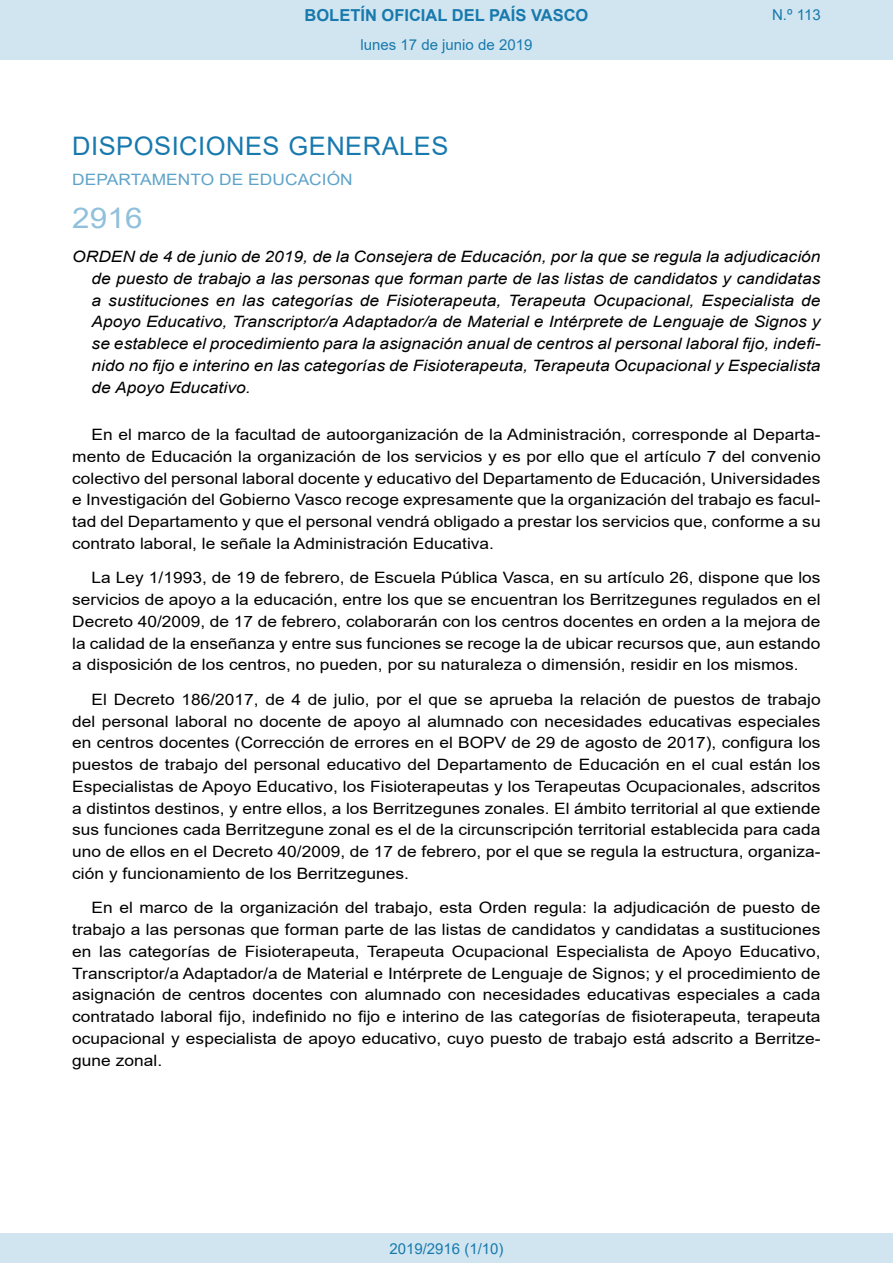
<style>
.page{position:relative;width:893px;height:1263px;background:#fff}
.page>*{position:absolute;margin:0;border:0;box-sizing:border-box;transform-origin:0 0}
.BOPVOrden{font:28.5px "Arial";color:#90c0db;scale:1.11 1}
.BOPVSeccion{font:25.5px "Arial";letter-spacing:.02em;color:#1879ad}
.t1{font:700 16.5px "Arial";color:#1879ad}
.BOPVDetalle{font:15.6px/21.8px "Arial";color:#000;text-align:justify;scale:1.11 1}
.BOPVTitulo{font:italic 15.6px/21.8px "Arial";color:#000;text-align:justify;scale:1.11 1}
.BOPVOrganismo{font:15.6px "Arial";letter-spacing:.005em;color:#5ea4ca;scale:1.11 1}
.Paginacion_Centro{font:15px "Arial";color:#1879ad}
</style>
<div class="page">
<div style="left:0;top:0;width:893px;height:60px;background:#d0e5f0"></div>
<div style="left:0;top:1233px;width:893px;height:30px;background:#d0e5f0"></div>
<p class="t1" style="left:305px;top:3px;width:285px">BOLETÍN OFICIAL DEL PAÍS VASCO</p>
<p class="Paginacion_Centro" style="left:361px;top:35px;width:173px">lunes 17 de junio de 2019</p>
<p class="Paginacion_Centro" style="left:772px;top:5px;width:50px">N.º 113</p>
<p class="BOPVSeccion" style="left:72px;top:128px;width:378px">DISPOSICIONES GENERALES</p>
<p class="BOPVOrganismo" style="left:72px;top:169px;width:254px">DEPARTAMENTO DE EDUCACIÓN</p>
<p class="BOPVOrden" style="left:72px;top:198px;width:65px">2916</p>
<p class="BOPVTitulo" style="left:92px;top:246px;width:658px;text-indent:-19px">ORDEN de 4 de junio de 2019, de la Consejera de Educación, por la que se regula la adjudicación de puesto de trabajo a las personas que forman parte de las listas de candidatos y candidatas a sustituciones en las categorías de Fisioterapeuta, Terapeuta Ocupacional, Especialista de Apoyo Educativo, Transcriptor/a Adaptador/a de Material e Intérprete de Lenguaje de Signos y se establece el procedimiento para la asignación anual de centros al personal laboral fijo, indefi&shy;nido no fijo e interino en las categorías de Fisioterapeuta, Terapeuta Ocupacional y Especialista de Apoyo Educativo.</p>
<p class="BOPVDetalle" style="left:72px;top:424px;width:676px;text-indent:19px">En el marco de la facultad de autoorganización de la Administración, corresponde al Departa&shy;mento de Educación la organización de los servicios y es por ello que el artículo 7 del convenio colectivo del personal laboral docente y educativo del Departamento de Educación, Universidades e Investigación del Gobierno Vasco recoge expresamente que la organización del trabajo es facul&shy;tad del Departamento y que el personal vendrá obligado a prestar los servicios que, conforme a su contrato laboral, le señale la Administración Educativa.</p>
<p class="BOPVDetalle" style="left:72px;top:567px;width:676px;text-indent:19px">La Ley 1/1993, de 19 de febrero, de Escuela Pública Vasca, en su artículo 26, dispone que los servicios de apoyo a la educación, entre los que se encuentran los Berritzegunes regulados en el Decreto 40/2009, de 17 de febrero, colaborarán con los centros docentes en orden a la mejora de la calidad de la enseñanza y entre sus funciones se recoge la de ubicar recursos que, aun estando a disposición de los centros, no pueden, por su naturaleza o dimensión, residir en los mismos.</p>
<p class="BOPVDetalle" style="left:72px;top:688px;width:676px;text-indent:19px">El Decreto 186/2017, de 4 de julio, por el que se aprueba la relación de puestos de trabajo del personal laboral no docente de apoyo al alumnado con necesidades educativas especiales en centros docentes (Corrección de errores en el BOPV de 29 de agosto de 2017), configura los puestos de trabajo del personal educativo del Departamento de Educación en el cual están los Especialistas de Apoyo Educativo, los Fisioterapeutas y los Terapeutas Ocupacionales, adscritos a distintos destinos, y entre ellos, a los Berritzegunes zonales. El ámbito territorial al que extiende sus funciones cada Berritzegune zonal es el de la circunscripción territorial establecida para cada uno de ellos en el Decreto 40/2009, de 17 de febrero, por el que se regula la estructura, organiza&shy;ción y funcionamiento de los Berritzegunes.</p>
<p class="BOPVDetalle" style="left:72px;top:897px;width:676px;text-indent:19px">En el marco de la organización del trabajo, esta Orden regula: la adjudicación de puesto de trabajo a las personas que forman parte de las listas de candidatos y candidatas a sustituciones en las categorías de Fisioterapeuta, Terapeuta Ocupacional Especialista de Apoyo Educativo, Transcriptor/a Adaptador/a de Material e Intérprete de Lenguaje de Signos; y el procedimiento de asignación de centros docentes con alumnado con necesidades educativas especiales a cada contratado laboral fijo, indefinido no fijo e interino de las categorías de fisioterapeuta, terapeuta ocupacional y especialista de apoyo educativo, cuyo puesto de trabajo está adscrito a Berritze&shy;gune zonal.</p>
<p class="Paginacion_Centro" style="left:389px;top:1238px;width:116px">2019/2916 (1/10)</p>
</div>
